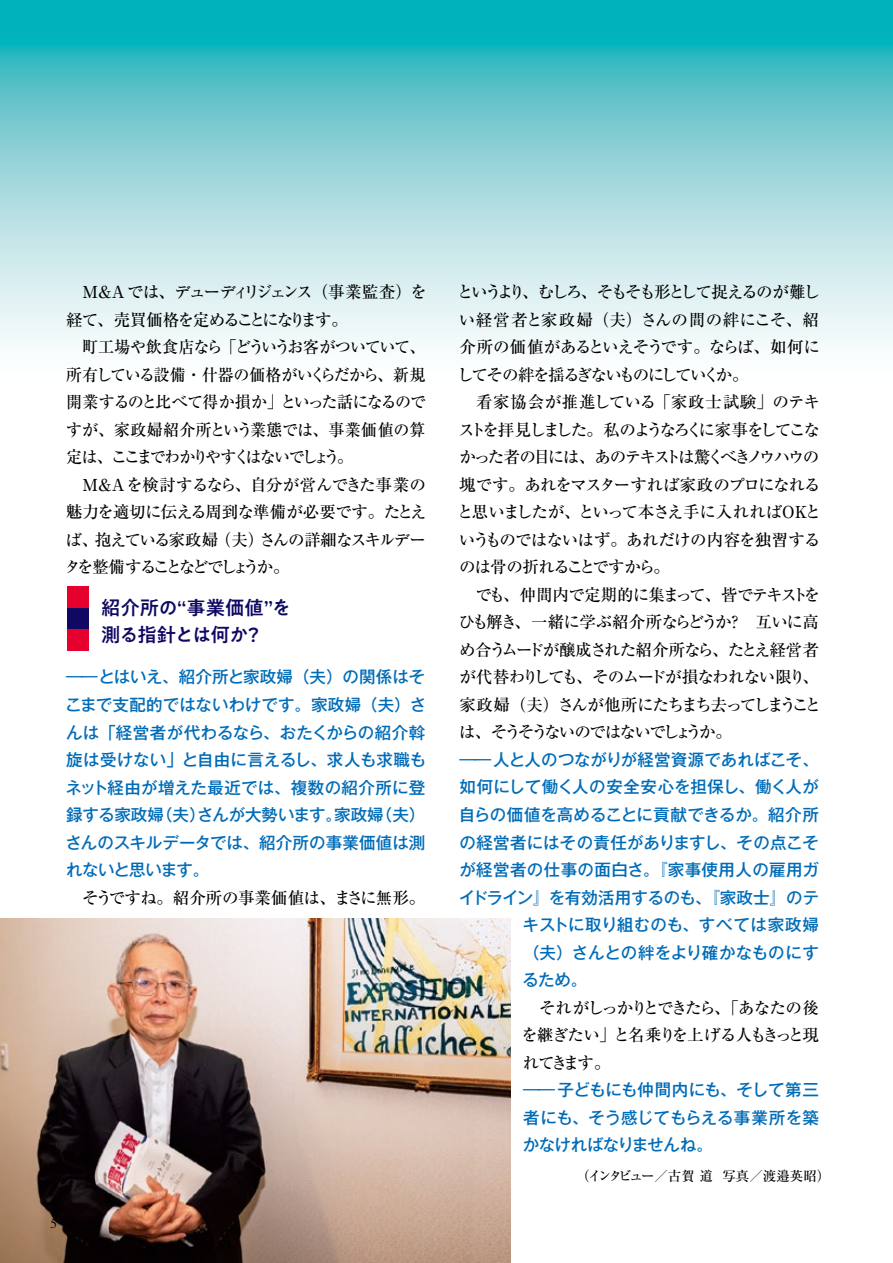
<style>
.page{position:relative;width:893px;height:1263px;background:#fff}
.page>*{position:absolute;margin:0;border:0;box-sizing:border-box;transform-origin:0 0}
.t1{font:500 19.5px/27px "PA1 Gothic Std";letter-spacing:-.035em;color:#100964}
.t2{font:500 16.5px/27.5px "Ryumin Pr 6";letter-spacing:-.08em;color:#000}
.t3{font:500 16.5px/27.5px "Gothic MB101 Pr 6";color:#006cb8;text-align:justify}
.t4{font:500 16.5px "Ryumin Pr 6";letter-spacing:-.03em;color:#000}
.t5{font:500 16.5px "Gothic MB101 Pr 6";letter-spacing:.02em;color:#006cb8}
.t6{font:500 16.5px "Gothic MB101 Pr 6";letter-spacing:.025em;color:#006cb8}
.t7{font:500 13.5px "Ryumin Pr 6";letter-spacing:-.065em;color:#000}
.t8{font:13.2px "Times";color:#000}
</style>
<div class="page">
<svg style="left:0;top:0;width:893px;height:346px;background:#8cd4d9"></svg>
<div style="left:67px;top:587px;width:21px;height:21px;background:#e6002d"></div>
<div style="left:67px;top:608px;width:21px;height:21px;background:#100964"></div>
<div style="left:67px;top:629px;width:21px;height:22px;background:#e6002d"></div>
<img style="left:0;top:919px;width:510px;height:344px">
<p class="t2" style="left:64px;top:277px;width:364px">　M&amp;A では、デューディリジェンス（事業監査）を経て、売買価格を定めることになります。<br>　町工場や飲食店なら「どういうお客がついていて、所有している設備・什器の価格がいくらだから、新規開業するのと比べて得か損か」といった話になるのですが、家政婦紹介所という業態では、事業価値の算定は、ここまでわかりやすくはないでしょう。<br>　M&amp;Aを検討するなら、自分が営んできた事業の魅力を適切に伝える周到な準備が必要です。たとえば、抱えている家政婦（夫）さんの詳細なスキルデータを整備することなどでしょうか。</p>
<p class="t1" style="left:101px;top:595px;width:192px">紹介所の“事業価値”を測る指針とは何か？</p>
<p class="t3" style="left:65px;top:662px;width:363px">――とはいえ、紹介所と家政婦（夫）の関係はそこまで支配的ではないわけです。家政婦（夫）さんは「経営者が代わるなら、おたくからの紹介斡旋は受けない」と自由に言えるし、求人も求職もネット経由が増えた最近では、複数の紹介所に登録する家政婦（夫）さんが大勢います。家政婦（夫）さんのスキルデータでは、紹介所の事業価値は測れないと思います。</p>
<p class="t4" style="left:66px;top:884px;width:361px">　そうですね。紹介所の事業価値は、まさに無形。</p>
<p class="t8" style="left:51px;top:1211px;width:8px">5</p>
<p class="t2" style="left:457px;top:277px;width:366px">というより、むしろ、そもそも形として捉えるのが難しい経営者と家政婦（夫）さんの間の絆にこそ、紹介所の価値があるといえそうです。ならば、如何にしてその絆を揺るぎないものにしていくか。<br>　看家協会が推進している「家政士試験」のテキストを拝見しました。私のようなろくに家事をしてこなかった者の目には、あのテキストは驚くべきノウハウの塊です。あれをマスターすれば家政のプロになれると思いましたが、といって本さえ手に入れればＯＫというものではないはず。あれだけの内容を独習するのは骨の折れることですから。<br>　でも、仲間内で定期的に集まって、皆でテキストをひも解き、一緒に学ぶ紹介所ならどうか？　互いに高め合うムードが醸成された紹介所なら、たとえ経営者が代替わりしても、そのムードが損なわれない限り、家政婦（夫）さんが他所にたちまち去ってしまうことは、そうそうないのではないでしょうか。</p>
<p class="t3" style="left:460px;top:745px;width:361px">――人と人のつながりが経営資源であればこそ、</p>
<p class="t5" style="left:460px;top:773px;width:361px">如何にして働く人の安全安心を担保し、働く人が</p>
<p class="t3" style="left:459px;top:800px;width:361px">自らの価値を高めることに貢献できるか。紹介所</p>
<p class="t3" style="left:460px;top:828px;width:361px">の経営者にはその責任がありますし、その点こそ</p>
<p class="t6" style="left:459px;top:856px;width:361px">が経営者の仕事の面白さ。『家事使用人の雇用ガ</p>
<p class="t3" style="left:459px;top:883px;width:361px">イドライン』を有効活用するのも、『家政士』のテ</p>
<p class="t3" style="left:523px;top:910px;width:298px">キストに取り組むのも、すべては家政婦</p>
<p class="t3" style="left:523px;top:938px;width:297px">（夫）さんとの絆をより確かなものにす</p>
<p class="t3" style="left:523px;top:965px;width:66px">るため。</p>
<p class="t2" style="left:522px;top:993px;width:299px;text-align:justify">　それがしっかりとできたら、「あなたの後を継ぎたい」と名乗りを上げる人もきっと現れてきます。</p>
<p class="t3" style="left:523px;top:1075px;width:297px">――子どもにも仲間内にも、そして第三者にも、そう感じてもらえる事業所を築かなければなりませんね。</p>
<p class="t7" style="left:569px;top:1165px;width:263px">　（インタビュー／古賀 道 写真／渡邉英昭）</p>
</div>
